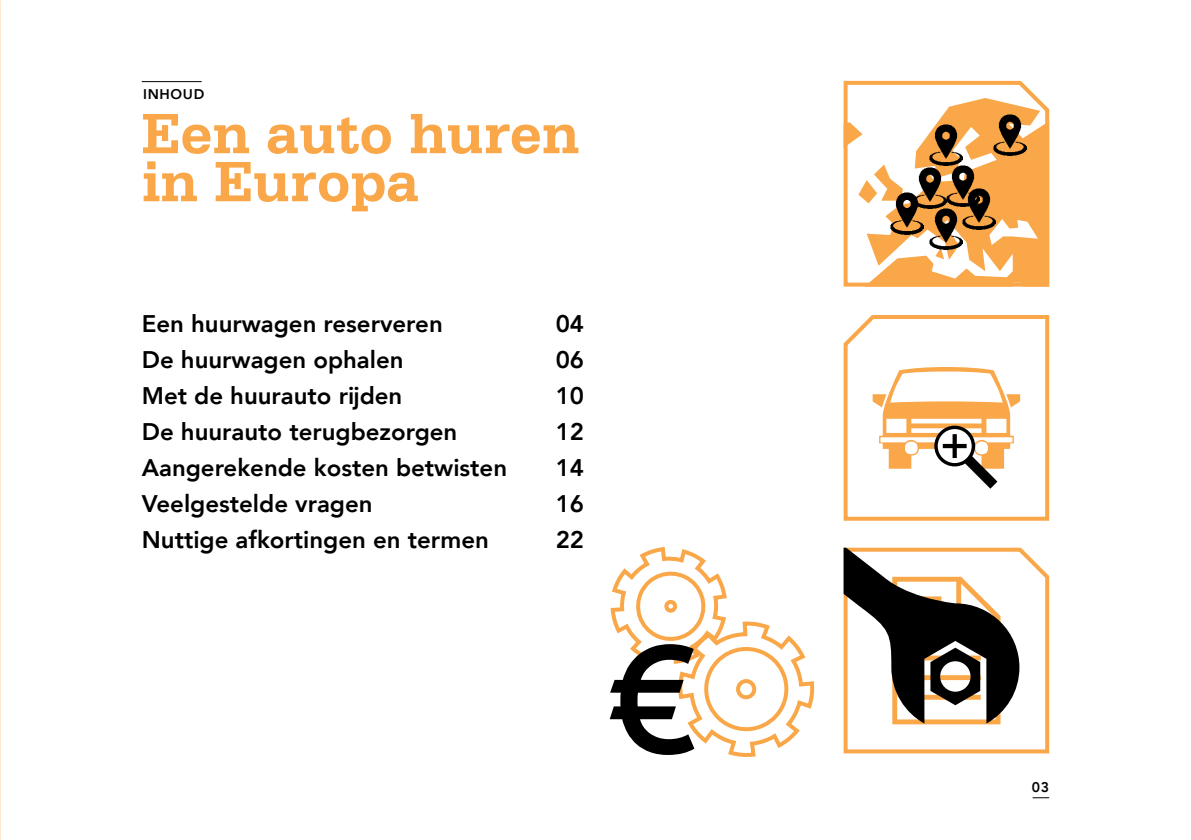
<style>
.page{position:relative;width:1191px;height:840px;background:#fff}
.page>*{position:absolute;margin:0;border:0;box-sizing:border-box;transform-origin:0 0}
.t1{font:700 60px/48px "Serifa BT";color:#f9a748}
.t2{font:800 24px "Avenir";color:#000}
.t3{font:800 14px "Avenir";letter-spacing:.05em;color:#000}
</style>
<div class="page">
<hr style="left:142px;top:81px;width:60px;height:1px;background:#000">
<svg style="left:843px;top:547px;width:207px;height:207px"></svg>
<svg style="left:843px;top:547px;width:176px;height:177px"></svg>
<svg style="left:843px;top:315px;width:207px;height:206px"></svg>
<svg style="left:872px;top:367px;width:148px;height:121px"></svg>
<svg style="left:609px;top:547px;width:206px;height:210px"></svg>
<svg style="left:843px;top:80px;width:207px;height:207px"></svg>
<img style="left:890px;top:193px;width:33px;height:41px">
<img style="left:930px;top:208px;width:33px;height:41px">
<img style="left:946px;top:165px;width:33px;height:41px">
<img style="left:963px;top:188px;width:32px;height:41px">
<img style="left:913px;top:167px;width:33px;height:41px">
<img style="left:993px;top:114px;width:33px;height:41px">
<img style="left:930px;top:124px;width:33px;height:41px">
<p class="t3" style="left:143px;top:83px;width:63px">INHOUD</p>
<h1 class="t1" style="left:142px;top:108px;width:439px">Een auto huren in Europa</h1>
<p class="t2" style="left:142px;top:305px;width:302px">Een huurwagen reserveren</p>
<p class="t2" style="left:556px;top:305px;width:30px">04</p>
<p class="t2" style="left:142px;top:341px;width:263px">De huurwagen ophalen</p>
<p class="t2" style="left:556px;top:341px;width:30px">06</p>
<p class="t2" style="left:142px;top:377px;width:262px">Met de huurauto rijden</p>
<p class="t2" style="left:556px;top:377px;width:30px">10</p>
<p class="t2" style="left:142px;top:413px;width:317px">De huurauto terugbezorgen</p>
<p class="t2" style="left:556px;top:413px;width:30px">12</p>
<p class="t2" style="left:142px;top:449px;width:367px">Aangerekende kosten betwisten</p>
<p class="t2" style="left:556px;top:449px;width:30px">14</p>
<p class="t2" style="left:142px;top:485px;width:232px">Veelgestelde vragen</p>
<p class="t2" style="left:556px;top:485px;width:30px">16</p>
<p class="t2" style="left:142px;top:521px;width:349px">Nuttige afkortingen en termen</p>
<p class="t2" style="left:556px;top:521px;width:30px">22</p>
<p class="t3" style="left:1032px;top:775px;width:19px">03</p>
</div>
